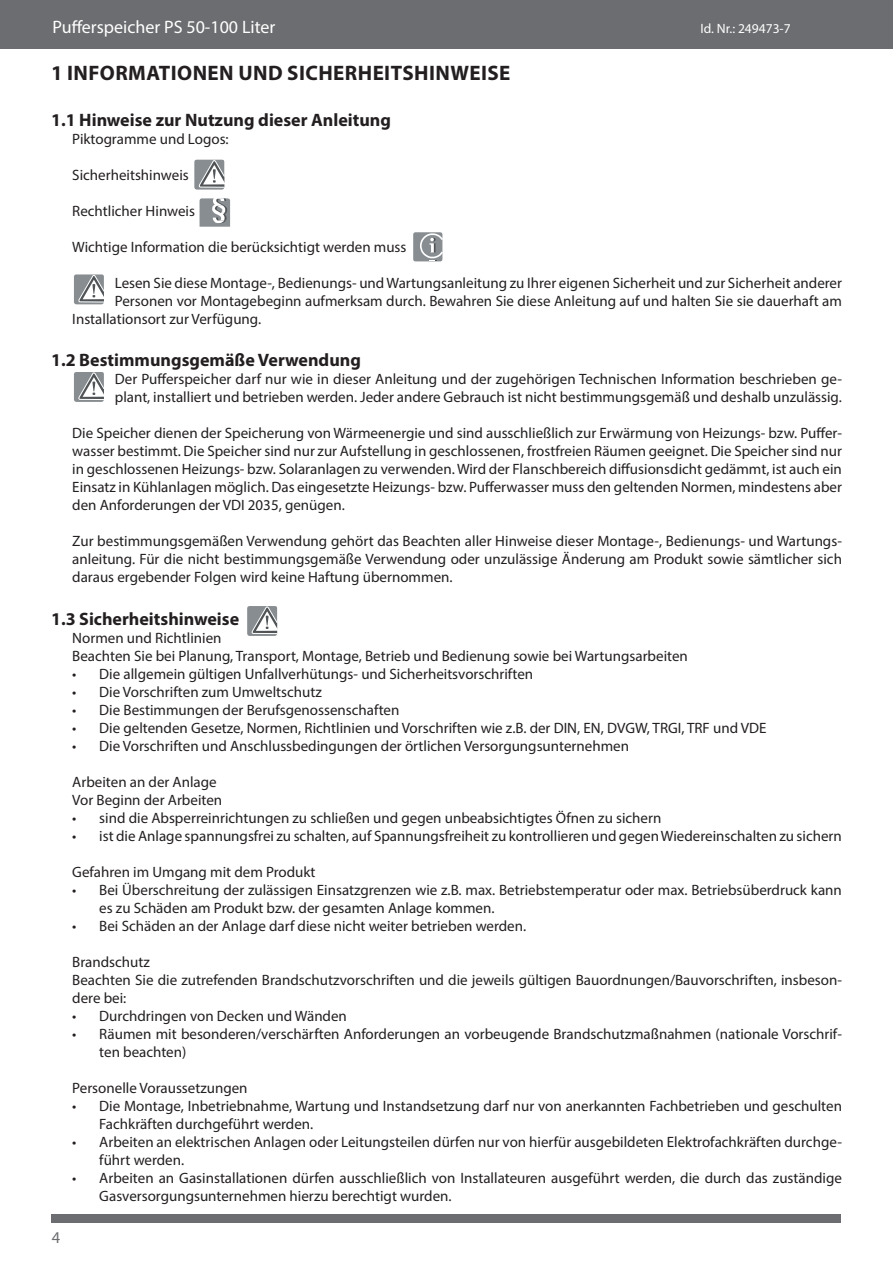
<style>
.page{position:relative;width:893px;height:1263px;background:#fff}
.page>*{position:absolute;margin:0;border:0;box-sizing:border-box;transform-origin:0 0}
.Überschrift_groß{font:700 21px "Myriad Pro";letter-spacing:.02em;color:#231f20}
.Überschrift_klein{font:700 18px "Myriad Pro";color:#231f20}
.t1{font:18px "Myriad Pro";color:#fff}
.t2{font:16.5px "Myriad Pro";color:#6c6d70}
.Helv__Einfacher_Absa{font:15px/18px "Myriad Pro";color:#231f20}
.t3{font:13.5px "Myriad Pro";color:#fff}
</style>
<div class="page">
<div style="left:0;top:0;width:893px;height:49px;background:#6c6d70"></div>
<div style="left:52px;top:1214px;width:789px;height:8px;background:#6c6d70"></div>
<svg style="left:74px;top:274px;width:30px;height:30px"></svg>
<svg style="left:74px;top:372px;width:30px;height:30px"></svg>
<svg style="left:247px;top:606px;width:31px;height:30px"></svg>
<svg style="left:194px;top:160px;width:31px;height:30px"></svg>
<svg style="left:200px;top:198px;width:30px;height:29px"></svg>
<svg style="left:413px;top:232px;width:30px;height:29px"></svg>
<p class="t1" style="left:52px;top:16px;width:224px">Pufferspeicher PS 50-100 Liter</p>
<p class="t3" style="left:700px;top:20px;width:92px">Id. Nr.: 249473-7</p>
<p class="Überschrift_groß" style="left:51px;top:59px;width:461px">1 INFORMATIONEN UND SICHERHEITSHINWEISE</p>
<p class="Überschrift_klein" style="left:51px;top:109px;width:342px">1.1 Hinweise zur Nutzung dieser Anleitung</p>
<p class="Helv__Einfacher_Absa" style="left:72px;top:130px;width:158px">Piktogramme und Logos:</p>
<p class="Helv__Einfacher_Absa" style="left:72px;top:166px;width:118px">Sicherheitshinweis</p>
<p class="Helv__Einfacher_Absa" style="left:72px;top:202px;width:124px">Rechtlicher Hinweis</p>
<p class="Helv__Einfacher_Absa" style="left:72px;top:238px;width:336px">Wichtige Information die berücksichtigt werden muss</p>
<p class="Helv__Einfacher_Absa" style="left:115px;top:274px;width:729px">Lesen Sie diese Montage-, Bedienungs- und Wartungsanleitung zu Ihrer eigenen Sicherheit und zur Sicherheit anderer</p>
<p class="Helv__Einfacher_Absa" style="left:115px;top:292px;width:729px">Personen vor Montagebeginn aufmerksam durch. Bewahren Sie diese Anleitung auf und halten Sie sie dauerhaft am</p>
<p class="Helv__Einfacher_Absa" style="left:72px;top:310px;width:190px">Installationsort zur Verfügung.</p>
<p class="Überschrift_klein" style="left:51px;top:348px;width:311px">1.2 Bestimmungsgemäße Verwendung</p>
<p class="Helv__Einfacher_Absa" style="left:115px;top:369px;width:729px">Der Pufferspeicher darf nur wie in dieser Anleitung und der zugehörigen Technischen Information beschrieben ge&shy;plant, installiert und betrieben werden. Jeder andere Gebrauch ist nicht bestimmungsgemäß und deshalb unzulässig.</p>
<p class="Helv__Einfacher_Absa" style="left:72px;top:423px;width:771px;text-align:justify">Die Speicher dienen der Speicherung von Wärmeenergie und sind ausschließlich zur Erwärmung von Heizungs- bzw. Puffer&shy;wasser bestimmt. Die Speicher sind nur zur Aufstellung in geschlossenen, frostfreien Räumen geeignet. Die Speicher sind nur in geschlossenen Heizungs- bzw. Solaranlagen zu verwenden. Wird der Flanschbereich diffusionsdicht gedämmt, ist auch ein Einsatz in Kühlanlagen möglich. Das eingesetzte Heizungs- bzw. Pufferwasser muss den geltenden Normen, mindestens aber den Anforderungen der VDI 2035, genügen.</p>
<p class="Helv__Einfacher_Absa" style="left:72px;top:531px;width:771px;text-align:justify">Zur bestimmungsgemäßen Verwendung gehört das Beachten aller Hinweise dieser Montage-, Bedienungs- und Wartungs&shy;anleitung. Für die nicht bestimmungsgemäße Verwendung oder unzulässige Änderung am Produkt sowie sämtlicher sich daraus ergebender Folgen wird keine Haftung übernommen.</p>
<p class="Überschrift_klein" style="left:51px;top:607px;width:190px">1.3 Sicherheitshinweise</p>
<p class="Helv__Einfacher_Absa" style="left:72px;top:629px;width:151px">Normen und Richtlinien</p>
<p class="Helv__Einfacher_Absa" style="left:72px;top:647px;width:617px">Beachten Sie bei Planung, Transport, Montage, Betrieb und Bedienung sowie bei Wartungsarbeiten</p>
<p class="Helv__Einfacher_Absa" style="left:72px;top:665px;width:462px">• Die allgemein gültigen Unfallverhütungs- und Sicherheitsvorschriften</p>
<p class="Helv__Einfacher_Absa" style="left:72px;top:683px;width:251px">• Die Vorschriften zum Umweltschutz</p>
<p class="Helv__Einfacher_Absa" style="left:72px;top:701px;width:329px">• Die Bestimmungen der Berufsgenossenschaften</p>
<p class="Helv__Einfacher_Absa" style="left:72px;top:719px;width:696px">• Die geltenden Gesetze, Normen, Richtlinien und Vorschriften wie z.B. der DIN, EN, DVGW, TRGI, TRF und VDE</p>
<p class="Helv__Einfacher_Absa" style="left:72px;top:737px;width:558px">• Die Vorschriften und Anschlussbedingungen der örtlichen Versorgungsunternehmen</p>
<p class="Helv__Einfacher_Absa" style="left:72px;top:773px;width:146px">Arbeiten an der Anlage</p>
<p class="Helv__Einfacher_Absa" style="left:72px;top:791px;width:151px">Vor Beginn der Arbeiten</p>
<p class="Helv__Einfacher_Absa" style="left:72px;top:809px;width:591px">• sind die Absperreinrichtungen zu schließen und gegen unbeabsichtigtes Öfnen zu sichern</p>
<p class="Helv__Einfacher_Absa" style="left:72px;top:827px;width:771px">• ist die Anlage spannungsfrei zu schalten, auf Spannungsfreiheit zu kontrollieren und gegen Wiedereinschalten zu sichern</p>
<p class="Helv__Einfacher_Absa" style="left:72px;top:863px;width:245px">Gefahren im Umgang mit dem Produkt</p>
<p class="Helv__Einfacher_Absa" style="left:99px;top:881px;width:744px;text-indent:-27px">• Bei Überschreitung der zulässigen Einsatzgrenzen wie z.B. max. Betriebstemperatur oder max. Betriebsüberdruck kann es zu Schäden am Produkt bzw. der gesamten Anlage kommen.</p>
<p class="Helv__Einfacher_Absa" style="left:72px;top:917px;width:455px">• Bei Schäden an der Anlage darf diese nicht weiter betrieben werden.</p>
<p class="Helv__Einfacher_Absa" style="left:72px;top:953px;width:79px">Brandschutz</p>
<p class="Helv__Einfacher_Absa" style="left:72px;top:971px;width:771px">Beachten Sie die zutrefenden Brandschutzvorschriften und die jeweils gültigen Bauordnungen/Bauvorschriften, insbeson&shy;dere bei:</p>
<p class="Helv__Einfacher_Absa" style="left:72px;top:1007px;width:276px">• Durchdringen von Decken und Wänden</p>
<p class="Helv__Einfacher_Absa" style="left:99px;top:1025px;width:744px;text-indent:-27px">• Räumen mit besonderen/verschärften Anforderungen an vorbeugende Brandschutzmaßnahmen (nationale Vorschrif&shy;ten beachten)</p>
<p class="Helv__Einfacher_Absa" style="left:72px;top:1079px;width:177px">Personelle Voraussetzungen</p>
<p class="Helv__Einfacher_Absa" style="left:99px;top:1097px;width:744px;text-indent:-27px">• Die Montage, Inbetriebnahme, Wartung und Instandsetzung darf nur von anerkannten Fachbetrieben und geschulten<br>Fachkräften durchgeführt werden.</p>
<p class="Helv__Einfacher_Absa" style="left:99px;top:1133px;width:744px;text-indent:-27px">• Arbeiten an elektrischen Anlagen oder Leitungsteilen dürfen nur von hierfür ausgebildeten Elektrofachkräften durchge&shy;führt werden.</p>
<p class="Helv__Einfacher_Absa" style="left:99px;top:1169px;width:744px;text-indent:-27px">• Arbeiten an Gasinstallationen dürfen ausschließlich von Installateuren ausgeführt werden, die durch das zuständige<br>Gasversorgungsunternehmen hierzu berechtigt wurden.</p>
<p class="t2" style="left:52px;top:1227px;width:10px">4</p>
</div>
